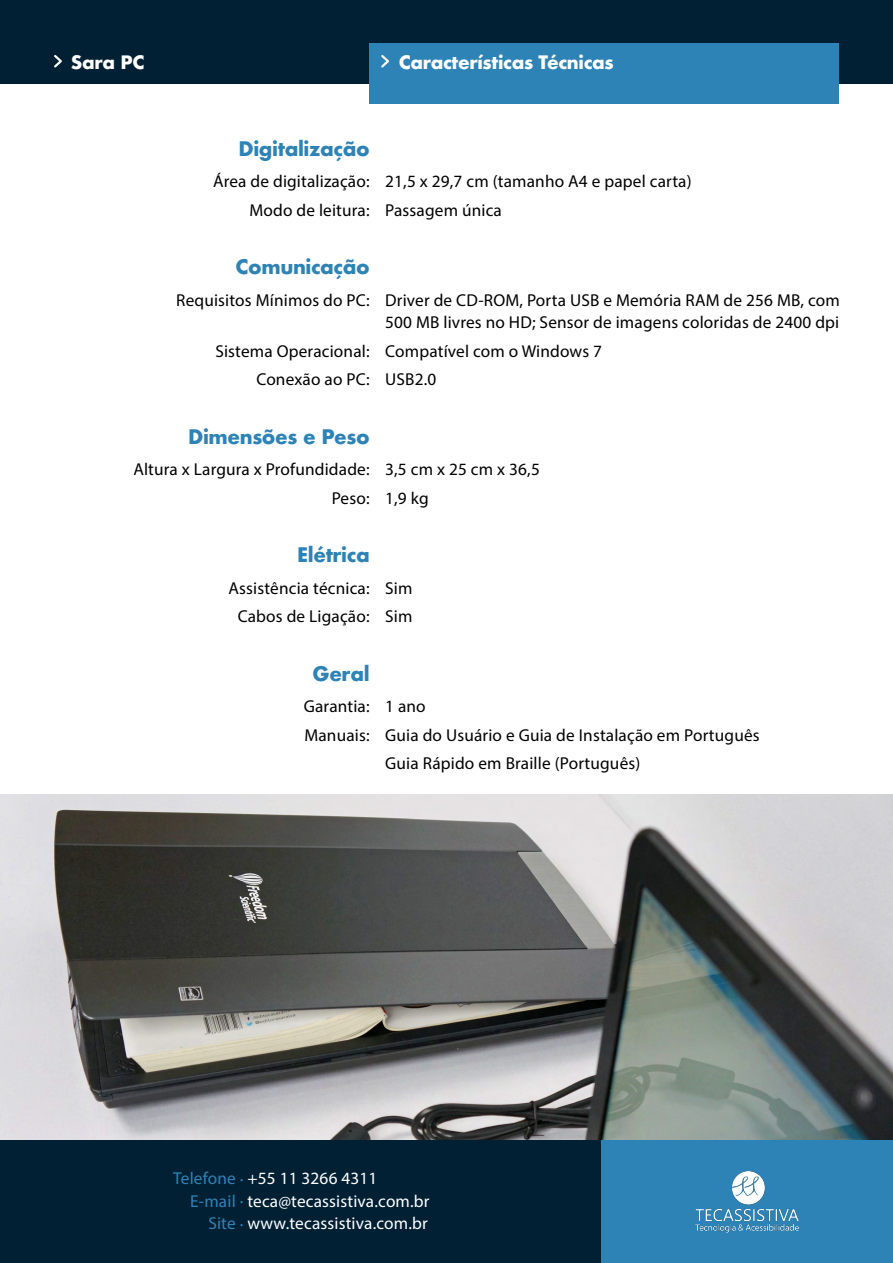
<style>
.page{position:relative;width:893px;height:1263px;background:#fff}
.page>*{position:absolute;margin:0;border:0;box-sizing:border-box;transform-origin:0 0}
.t1{font:700 19.5px "Futura";letter-spacing:-.02em;color:#2d83b6}
.t2{font:700 18px "Futura";letter-spacing:-.02em;color:#fff}
.t3{font:17.25px/28.5px "Myriad Pro";letter-spacing:.01em;color:#010000}
.t4{font:17.25px "Myriad Pro";letter-spacing:.01em;color:#fff}
.s1{color:#2d83b6}
</style>
<div class="page">
<img style="left:0;top:794px;width:893px;height:346px">
<div style="left:0;top:1140px;width:601px;height:123px;background:#012034"></div>
<div style="left:601px;top:1140px;width:292px;height:123px;background:#2d83b6"></div>
<img style="left:696px;top:1171px;width:102px;height:61px">
<div style="left:0;top:0;width:893px;height:83px;background:#012034"></div>
<svg style="left:54px;top:55px;width:8px;height:13px"></svg>
<div style="left:370px;top:43px;width:469px;height:61px;background:#2d83b6"></div>
<svg style="left:381px;top:55px;width:8px;height:13px"></svg>
<p class="t2" style="left:71px;top:49px;width:75px">Sara PC</p>
<p class="t2" style="left:399px;top:49px;width:216px">Características Técnicas</p>
<p class="t1" style="left:238px;top:134px;width:133px">Digitalização</p>
<p class="t3" style="left:213px;top:167px;width:158px;text-align:right">Área de digitalização:<br>Modo de leitura:</p>
<p class="t1" style="left:236px;top:253px;width:136px">Comunicação</p>
<p class="t3" style="left:176px;top:285px;width:195px">Requisitos Mínimos do PC:</p>
<p class="t3" style="left:215px;top:336px;width:156px;text-align:right">Sistema Operacional:<br>Conexão ao PC:</p>
<p class="t3" style="left:385px;top:167px;width:308px">21,5 x 29,7 cm (tamanho A4 e papel carta)<br>Passagem única</p>
<p class="t3" style="left:385px;top:289px;width:456px;line-height:22.5px">Driver de CD-ROM, Porta USB e Memória RAM de 256 MB, com<br>500 MB livres no HD; Sensor de imagens coloridas de 2400 dpi</p>
<p class="t3" style="left:385px;top:337px;width:218px">Compatível com o Windows 7<br>USB2.0</p>
<p class="t1" style="left:188px;top:422px;width:183px">Dimensões e Peso</p>
<p class="t3" style="left:133px;top:455px;width:238px;text-align:right">Altura x Largura x Profundidade:<br>Peso:</p>
<p class="t1" style="left:297px;top:541px;width:74px">Elétrica</p>
<p class="t3" style="left:229px;top:573px;width:143px;text-align:center">Assistência técnica:<br>Cabos de Ligação:</p>
<p class="t1" style="left:313px;top:659px;width:59px">Geral</p>
<p class="t3" style="left:304px;top:692px;width:67px">Garantia:<br>Manuais:</p>
<p class="t3" style="left:385px;top:455px;width:156px">3,5 cm x 25 cm x 36,5<br>1,9 kg</p>
<p class="t3" style="left:385px;top:574px;width:29px">Sim<br>Sim</p>
<p class="t3" style="left:385px;top:692px;width:376px">1 ano<br>Guia do Usuário e Guia de Instalação em Português<br>Guia Rápido em Braille (Português)</p>
<p class="t4" style="left:173px;top:1168px;width:206px"><span class="s1">Telefone </span><sup>.</sup> +55 11 3266 4311</p>
<p class="t4" style="left:190px;top:1190px;width:241px"><span class="s1">E-mail </span><sup>.</sup> teca@tecassistiva.com.br</p>
<p class="t4" style="left:208px;top:1213px;width:221px"><span class="s1">Site </span><sup>.</sup> www.tecassistiva.com.br</p>
</div>
